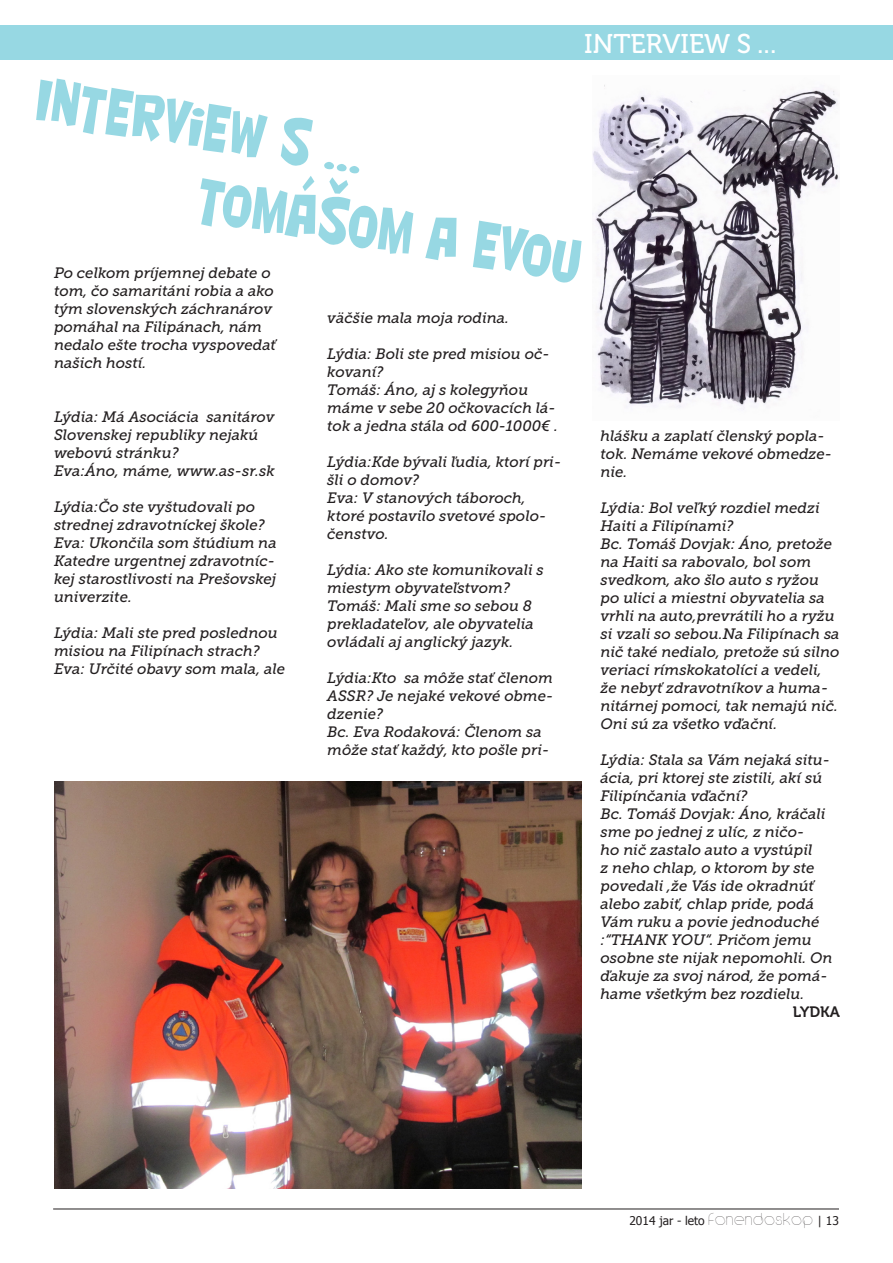
<style>
.page{position:relative;width:893px;height:1263px;background:#fff}
.page>*{position:absolute;margin:0;border:0;box-sizing:border-box;transform-origin:0 0}
.t1{font:60px "Nightclub BTN Cn";color:#97d8e3}
.t2{font:27px "Museo 500";color:#fff}
.t3{font:italic 15px/18px "Museo Slab 500";color:#231f20}
.t4{font:15px "Museo 700";color:#231f20}
.t5{font:12px "Tahoma";color:#231f20}
.s1{font-family:"Circle D";font-size:18px}
</style>
<div class="page">
<hr style="left:53px;top:1209px;width:786px;height:1px;background:#231f20">
<div style="left:0;top:26px;width:893px;height:34px;background:#97d8e3"></div>
<img style="left:54px;top:781px;width:527px;height:407px">
<img style="left:592px;top:85px;width:248px;height:325px">
<p class="t2" style="left:503px;top:32px;width:339px">50 ROKOV SZŠ V POPRADE</p>
<p class="t2" style="left:584px;top:29px;width:194px">INTERVIEW S ...</p>
<p class="t1" style="left:42px;top:57px;width:333px;rotate:9deg">Interview s ...</p>
<p class="t1" style="left:204px;top:157px;width:390px;rotate:9deg">Tomášom a Evou</p>
<p class="t3" style="left:54px;top:264px;width:221px">Po celkom príjemnej debate o tom, čo samaritáni robia a ako</p>
<p class="t3" style="left:54px;top:300px;width:223px">tým slovenských záchranárov pomáhal na Filipánach, nám nedalo ešte trocha vyspovedať našich hostí.</p>
<p class="t3" style="left:327px;top:309px;width:183px">väčšie mala moja rodina.</p>
<p class="t3" style="left:327px;top:345px;width:224px">Lýdia: Boli ste pred misiou oč&shy;kovaní?</p>
<p class="t3" style="left:327px;top:381px;width:232px">Tomáš: Áno, aj s kolegyňou máme v sebe 20 očkovacích lá&shy;tok a jedna stála od 600-1000€ .</p>
<p class="t3" style="left:327px;top:453px;width:235px">Lýdia:Kde bývali ľudia, ktorí pri&shy;šli o domov?</p>
<p class="t3" style="left:327px;top:489px;width:220px">Eva: V stanových táboroch, ktoré postavilo svetové spolo&shy;čenstvo.</p>
<p class="t3" style="left:327px;top:561px;width:218px">Lýdia: Ako ste komunikovali s miestym obyvateľstvom?</p>
<p class="t3" style="left:327px;top:597px;width:208px">Tomáš: Mali sme so sebou 8 prekladateľov, ale obyvatelia ovládali aj anglický jazyk.</p>
<p class="t3" style="left:327px;top:669px;width:227px;text-align:justify">Lýdia:Kto sa môže stať členom ASSR? Je nejaké vekové obme&shy;dzenie?</p>
<p class="t3" style="left:327px;top:723px;width:223px">Bc. Eva Rodaková: Členom sa môže stať každý, kto pošle pri-</p>
<p class="t3" style="left:54px;top:408px;width:222px">Lýdia: Má Asociácia sanitárov<br>Slovenskej republiky nejakú webovú stránku?</p>
<p class="t3" style="left:54px;top:462px;width:222px">Eva:Áno, máme, www.as-sr.sk</p>
<p class="t3" style="left:54px;top:498px;width:212px">Lýdia:Čo ste vyštudovali po strednej zdravotníckej škole?</p>
<p class="t3" style="left:54px;top:534px;width:224px;text-align:justify">Eva: Ukončila som štúdium na Katedre urgentnej zdravotníc&shy;kej starostlivosti na Prešovskej univerzite.</p>
<p class="t3" style="left:54px;top:624px;width:225px">Lýdia: Mali ste pred poslednou misiou na Filipínach strach?</p>
<p class="t3" style="left:54px;top:660px;width:233px">Eva: Určité obavy som mala, ale</p>
<p class="t3" style="left:601px;top:427px;width:233px">hlášku a zaplatí členský popla&shy;tok. Nemáme vekové obmedze&shy;nie.</p>
<p class="t3" style="left:601px;top:499px;width:221px">Lýdia: Bol veľký rozdiel medzi<br>Haiti a Filipínami?</p>
<p class="t3" style="left:601px;top:535px;width:241px">Bc. Tomáš Dovjak: Áno, pretože na Haiti sa rabovalo, bol som svedkom, ako šlo auto s ryžou po ulici a miestni obyvatelia sa vrhli na auto,prevrátili ho a ryžu si vzali so sebou.Na Filipínach sa nič také nedialo, pretože sú silno veriaci rímskokatolíci a vedeli, že nebyť zdravotníkov a huma&shy;nitárnej pomoci, tak nemajú nič.<br>Oni sú za všetko vďační.</p>
<p class="t3" style="left:601px;top:751px;width:231px">Lýdia: Stala sa Vám nejaká situ&shy;ácia, pri ktorej ste zistili, akí sú<br>Filipínčania vďační?</p>
<p class="t3" style="left:601px;top:805px;width:233px">Bc. Tomáš Dovjak: Áno, kráčali sme po jednej z ulíc, z ničo-<br>ho nič zastalo auto a vystúpil<br>z neho chlap, o ktorom by ste povedali ,že Vás ide okradnúť alebo zabiť, chlap pride, podá<br>Vám ruku a povie jednoduché :“THANK YOU“. Pričom jemu osobne ste nijak nepomohli. On ďakuje za svoj národ, že pomá&shy;hame všetkým bez rozdielu.</p>
<p class="t4" style="left:793px;top:1003px;width:48px">LYDKA</p>
<p class="t5" style="left:629px;top:1212px;width:211px">2014 jar - leto <span class="s1">fonendoskop</span> | 13</p>
</div>
